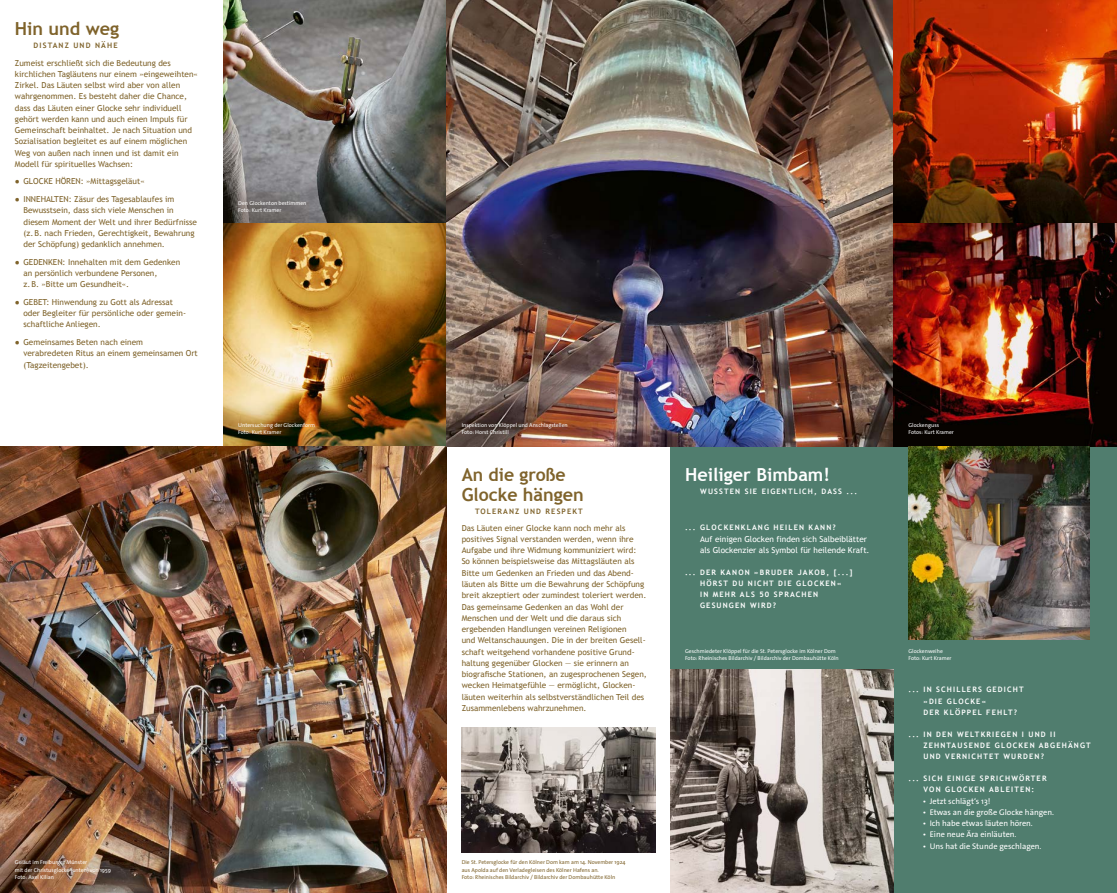
<style>
.page{position:relative;width:1117px;height:893px;background:#fff}
.page>*{position:absolute;margin:0;border:0;box-sizing:border-box;transform-origin:0 0}
.t1{font:700 18px/19.5px "Trebuchet MS";color:#7f632b}
.t2{font:700 18px "Trebuchet MS";color:#fff}
.t3{font:8.25px/11.2px "Trebuchet MS";color:#7f632b}
.t4{font:8.25px "The Sans Os F";color:#fff}
.t5{font:8.25px/11.2px "Trebuchet MS";color:#fff}
.t6{font:700 7.5px/11.2px "Trebuchet MS";letter-spacing:.15em;color:#fff}
.t7{font:700 7.5px "Trebuchet MS";letter-spacing:.15em;color:#7f632b}
.t8{font:5.62px/7.5px "The Sans Os F";color:#fff}
.t9{font:5.62px/7.5px "The Sans Os F";color:#7f632b}
</style>
<div class="page">
<img style="left:223px;top:0;width:670px;height:446px">
<img style="left:893px;top:0;width:223px;height:446px">
<div style="left:670px;top:446px;width:446px;height:447px;background:#507d6e"></div>
<img style="left:0;top:446px;width:446px;height:447px">
<img style="left:908px;top:446px;width:181px;height:194px">
<img style="left:670px;top:670px;width:223px;height:223px">
<img style="left:461px;top:727px;width:194px;height:126px">
<h1 class="t1" style="left:15px;top:18px;width:106px">Hin und weg</h1>
<p class="t7" style="left:34px;top:41px;width:86px">DISTANZ UND NÄHE</p>
<p class="t3" style="left:15px;top:57px;width:184px">Zumeist erschließt sich die Bedeutung des kirchlichen Tagläutens nur einem »eingeweihten« Zirkel. Das Läuten selbst wird aber von allen wahrgenommen. Es besteht daher die Chance, dass das Läuten einer Glocke sehr individuell gehört werden kann und auch einen Impuls für Gemeinschaft beinhaltet. Je nach Situation und Sozialisation begleitet es auf einem möglichen Weg von außen nach innen und ist damit ein Modell für spirituelles Wachsen:</p>
<p class="t3" style="left:15px;top:176px;width:131px">● GLOCKE HÖREN: »Mittagsgeläut«</p>
<p class="t3" style="left:23px;top:194px;width:175px;text-indent:-9px">● INNEHALTEN: Zäsur des Tagesablaufes im Bewusstsein, dass sich viele Menschen in diesem Moment der Welt und ihrer Bedürfnisse (z.B. nach Frieden, Gerechtigkeit, Bewahrung der Schöpfung) gedanklich annehmen.</p>
<p class="t3" style="left:23px;top:256px;width:158px;text-indent:-9px">● GEDENKEN: Innehalten mit dem Gedenken an persönlich verbundene Personen,<br>z.B. »Bitte um Gesundheit«.</p>
<p class="t3" style="left:23px;top:296px;width:164px;text-indent:-9px">● GEBET: Hinwendung zu Gott als Adressat oder Begleiter für persönliche oder gemein&shy;schaftliche Anliegen.</p>
<p class="t3" style="left:23px;top:337px;width:176px;text-indent:-9px">● Gemeinsames Beten nach einem<br>verabredeten Ritus an einem gemeinsamen Ort (Tagzeitengebet).</p>
<p class="t8" style="left:238px;top:199px;width:70px">Den Glockenton bestimmen<br>Foto: Kurt Kramer</p>
<p class="t8" style="left:238px;top:421px;width:78px">Untersuchung der Glockenform<br>Foto: Kurt Kramer</p>
<p class="t8" style="left:15px;top:859px;width:98px">Geläut im Freiburger Münster<br>mit der Christusglocke (unten) von 1959<br>Foto: Axel Kilian</p>
<p class="t8" style="left:461px;top:421px;width:108px">Inspektion von Klöppel und Anschlagstellen<br>Foto: Horst Christill</p>
<h1 class="t1" style="left:461px;top:465px;width:124px">An die große<br>Glocke hängen</h1>
<p class="t7" style="left:475px;top:507px;width:109px">TOLERANZ UND RESPEKT</p>
<p class="t3" style="left:461px;top:522px;width:187px">Das Läuten einer Glocke kann noch mehr als positives Signal verstanden werden, wenn ihre Aufgabe und ihre Widmung kommuniziert wird:<br>So können beispielsweise das Mittagsläuten als Bitte um Gedenken an Frieden und das Abend&shy;läuten als Bitte um die Bewahrung der Schöpfung breit akzeptiert oder zumindest toleriert werden.<br>Das gemeinsame Gedenken an das Wohl der Menschen und der Welt und die daraus sich ergebenden Handlungen vereinen Religionen<br>und Weltanschauungen. Die in der breiten Gesell&shy;schaft weitgehend vorhandene positive Grund&shy;haltung gegenüber Glocken — sie erinnern an biografische Stationen, an zuge--sprochenen Segen, wecken Heimatgefühle — ermöglicht, Glocken&shy;läuten weiterhin als selbstverständlichen Teil des Zusammenlebens wahrzunehmen.</p>
<p class="t9" style="left:461px;top:859px;width:165px">Die St. Petersglocke für den Kölner Dom kam am 14. November 1924 aus Apolda auf den Verladegleisen des Kölner Hafens an.<br>Foto: Rheinisches Bildarchiv / Bildarchiv der Dombauhütte Köln</p>
<h1 class="t2" style="left:685px;top:463px;width:146px">Heiliger Bimbam!</h1>
<p class="t6" style="left:700px;top:486px;width:158px">WUSSTEN SIE EIGENTLICH, DASS ...</p>
<p class="t6" style="left:685px;top:522px;width:152px">... GLOCKENKLANG HEILEN KANN?</p>
<p class="t5" style="left:700px;top:533px;width:171px">Auf einigen Glocken finden sich Salbeiblätter als Glockenzier als Symbol für heilende Kraft.</p>
<p class="t6" style="left:700px;top:566px;width:154px;text-indent:-15px">... DER KANON »BRUDER JAKOB, [...]<br>HÖRST DU NICHT DIE GLOCKEN«<br>IN MEHR ALS 50 SPRACHEN<br>GESUNGEN WIRD?</p>
<p class="t8" style="left:908px;top:421px;width:47px">Glockenguss<br>Fotos: Kurt Kramer</p>
<p class="t8" style="left:685px;top:647px;width:155px">Geschmiedeter Klöppel für die St. Petersglocke im Kölner Dom<br>Foto: Rheinisches Bildarchiv / Bildarchiv der Dombauhütte Köln</p>
<p class="t8" style="left:908px;top:647px;width:45px">Glockenweihe<br>Foto: Kurt Kramer</p>
<p class="t6" style="left:923px;top:684px;width:102px;text-indent:-15px">... IN SCHILLERS GEDICHT »DIE GLOCKE«<br>DER KLÖPPEL FEHLT?</p>
<p class="t6" style="left:923px;top:728px;width:169px;text-indent:-15px">... IN DEN WELTKRIEGEN I UND II<br>ZEHNTAUSENDE GLOCKEN ABGEHÄNGT<br>UND VERNICHTET WURDEN?</p>
<p class="t6" style="left:908px;top:773px;width:140px;text-align:center">... SICH EINIGE SPRICHWÖRTER<br>VON GLOCKEN ABLEITEN:</p>
<p class="t4" style="left:922px;top:795px;width:69px">• Jetzt schlägt‘s 13!</p>
<p class="t4" style="left:922px;top:807px;width:132px">• Etwas an die große Glocke hängen.</p>
<p class="t4" style="left:922px;top:818px;width:111px">• Ich habe etwas läuten hören.</p>
<p class="t4" style="left:922px;top:829px;width:95px">• Eine neue Ära einläuten.</p>
<p class="t4" style="left:922px;top:840px;width:120px">• Uns hat die Stunde geschlagen.</p>
</div>
